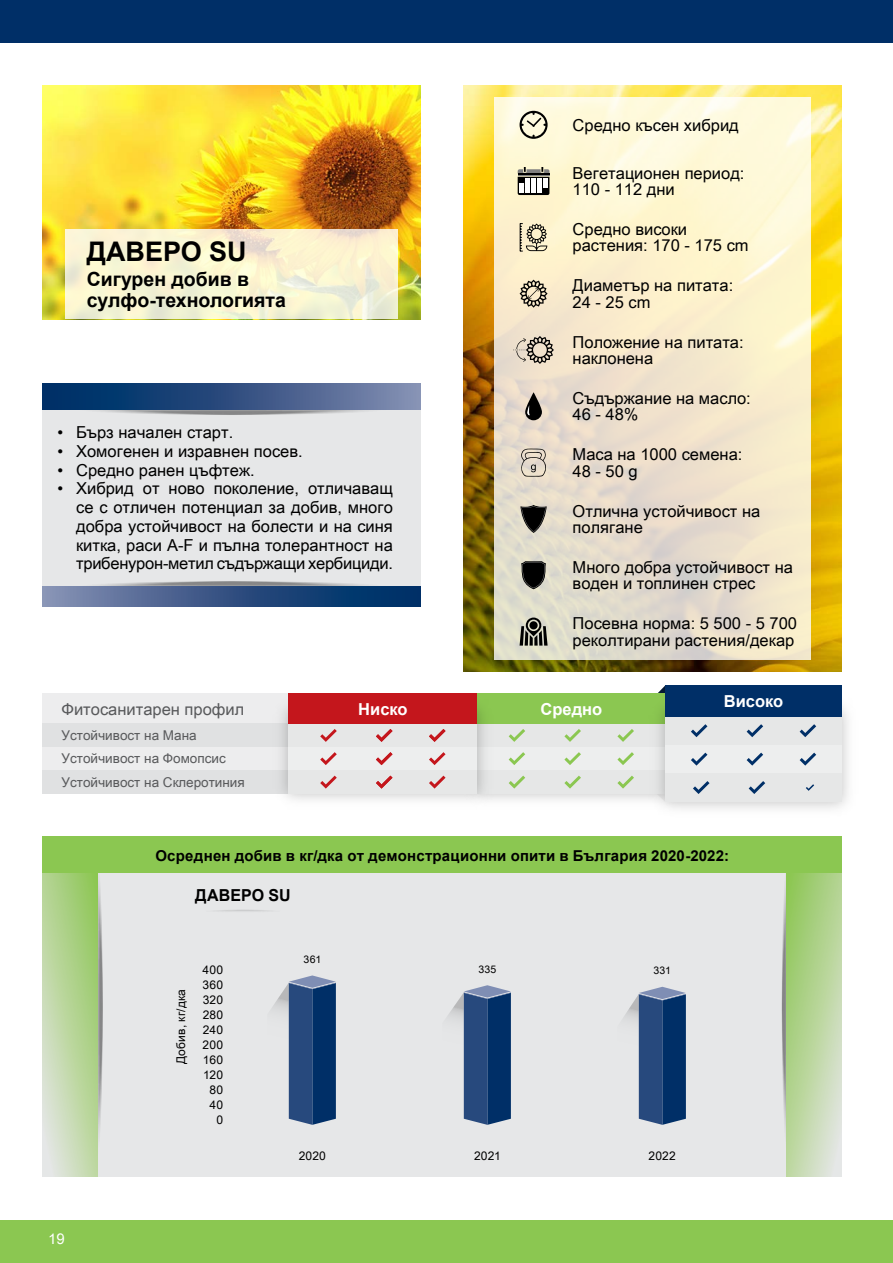
<style>
.page{position:relative;width:893px;height:1263px;background:#fff}
.page>*{position:absolute;margin:0;border:0;box-sizing:border-box;transform-origin:0 0}
.t1{font:700 27px "Arial";color:#000}
.t2{font:700 19.5px/21px "Arial";color:#000}
.t3{font:16.5px/16.5px "Arial Unicode MS";color:#000}
.t4{font:16.5px "Arial Unicode MS";color:#58595b}
.t5{font:700 16.5px "Arial";color:#fff}
.t6{font:700 16.5px "Arial";color:#000}
.t7{font:700 15px "Arial";letter-spacing:.015em;color:#000}
.t8{font:14.85px "Arial Unicode MS";color:#fff}
.t9{font:13.5px/23.4px "Arial Unicode MS";color:#58595b}
.t10{font:12px/15px "Arial Unicode MS";letter-spacing:.015em;color:#000;text-align:right}
.t11{font:10.5px "Arial Unicode MS";letter-spacing:.025em;color:#000}
</style>
<div class="page">
<div style="left:0;top:1220px;width:893px;height:43px;background:#8bc751"></div>
<div style="left:0;top:0;width:893px;height:43px;background:#002f67"></div>
<img style="left:43px;top:85px;width:378px;height:234px">
<svg style="left:66px;top:229px;width:332px;height:90px;background:#f6f2d2"></svg>
<div style="left:43px;top:400px;width:378px;height:197px;background:#e6e7e8"></div>
<svg style="left:66px;top:404px;width:331px;height:11px"></svg>
<div style="left:43px;top:384px;width:378px;height:25px;background:linear-gradient(to right,#00235d,#7f87ad)"></div>
<svg style="left:66px;top:581px;width:331px;height:11px"></svg>
<div style="left:43px;top:587px;width:378px;height:20px;background:linear-gradient(to right,#8189ae,#00245e)"></div>
<img style="left:464px;top:85px;width:378px;height:586px">
<svg style="left:494px;top:97px;width:317px;height:562px;background:#f2e8cf"></svg>
<svg style="left:660px;top:685px;width:5px;height:6px"></svg>
<div style="left:477px;top:711px;width:188px;height:83px;background:#e6e7e7"></div>
<div style="left:477px;top:693px;width:188px;height:31px;background:#8bc751"></div>
<div style="left:43px;top:693px;width:246px;height:31px;background:#ededee"></div>
<div style="left:43px;top:747px;width:246px;height:23px;background:#ededee"></div>
<div style="left:43px;top:724px;width:246px;height:23px;background:#e0e1e2"></div>
<div style="left:43px;top:770px;width:246px;height:24px;background:#e0e1e2"></div>
<img style="left:270px;top:693px;width:226px;height:112px">
<div style="left:289px;top:711px;width:188px;height:83px;background:#e6e7e7"></div>
<div style="left:289px;top:693px;width:188px;height:31px;background:#c4161c"></div>
<img style="left:646px;top:691px;width:203px;height:122px">
<div style="left:665px;top:711px;width:177px;height:91px;background:#e6e7e7"></div>
<div style="left:665px;top:685px;width:177px;height:31px;background:#002f67"></div>
<svg style="left:320px;top:729px;width:17px;height:13px"></svg>
<svg style="left:376px;top:729px;width:16px;height:13px"></svg>
<svg style="left:429px;top:729px;width:17px;height:13px"></svg>
<svg style="left:509px;top:729px;width:16px;height:13px"></svg>
<svg style="left:564px;top:729px;width:17px;height:13px"></svg>
<svg style="left:617px;top:729px;width:17px;height:13px"></svg>
<svg style="left:691px;top:724px;width:16px;height:13px"></svg>
<svg style="left:747px;top:724px;width:16px;height:13px"></svg>
<svg style="left:800px;top:724px;width:16px;height:13px"></svg>
<svg style="left:691px;top:753px;width:16px;height:13px"></svg>
<svg style="left:747px;top:753px;width:16px;height:13px"></svg>
<svg style="left:800px;top:753px;width:16px;height:13px"></svg>
<svg style="left:693px;top:781px;width:16px;height:13px"></svg>
<svg style="left:749px;top:781px;width:16px;height:13px"></svg>
<svg style="left:806px;top:784px;width:8px;height:7px"></svg>
<svg style="left:509px;top:752px;width:16px;height:13px"></svg>
<svg style="left:564px;top:752px;width:17px;height:13px"></svg>
<svg style="left:617px;top:752px;width:17px;height:13px"></svg>
<svg style="left:320px;top:752px;width:17px;height:13px"></svg>
<svg style="left:376px;top:752px;width:16px;height:13px"></svg>
<svg style="left:429px;top:752px;width:17px;height:13px"></svg>
<svg style="left:509px;top:776px;width:16px;height:12px"></svg>
<svg style="left:564px;top:776px;width:17px;height:12px"></svg>
<svg style="left:617px;top:776px;width:17px;height:12px"></svg>
<svg style="left:320px;top:776px;width:17px;height:12px"></svg>
<svg style="left:376px;top:776px;width:16px;height:12px"></svg>
<svg style="left:429px;top:776px;width:17px;height:12px"></svg>
<svg style="left:98px;top:873px;width:689px;height:304px;background:#d3d7dd"></svg>
<svg style="left:93px;top:853px;width:10px;height:308px"></svg>
<svg style="left:43px;top:873px;width:55px;height:304px;background:#b9d69c"></svg>
<svg style="left:782px;top:853px;width:10px;height:308px"></svg>
<svg style="left:787px;top:873px;width:55px;height:304px;background:#b9d59c"></svg>
<div style="left:43px;top:837px;width:799px;height:36px;background:#8bc751"></div>
<svg style="left:195px;top:909px;width:96px;height:4px"></svg>
<svg style="left:520px;top:111px;width:28px;height:28px"></svg>
<svg style="left:518px;top:167px;width:31px;height:28px"></svg>
<svg style="left:520px;top:223px;width:27px;height:29px"></svg>
<svg style="left:520px;top:280px;width:28px;height:28px"></svg>
<svg style="left:513px;top:336px;width:41px;height:28px"></svg>
<svg style="left:525px;top:392px;width:17px;height:28px"></svg>
<svg style="left:527px;top:405px;width:3px;height:10px"></svg>
<svg style="left:521px;top:448px;width:25px;height:29px"></svg>
<svg style="left:520px;top:505px;width:27px;height:28px"></svg>
<svg style="left:517px;top:561px;width:33px;height:28px"></svg>
<svg style="left:520px;top:617px;width:28px;height:29px"></svg>
<h1 class="t1" style="left:87px;top:233px;width:161px">ДАВЕРО SU</h1>
<p class="t2" style="left:87px;top:269px;width:201px">Сигурен добив в сулфо-технологията</p>
<p class="t3" style="left:57px;top:424px;width:177px">• Бърз начален старт.</p>
<p class="t3" style="left:57px;top:442px;width:247px">• Хомогенен и изравнен посев.</p>
<p class="t3" style="left:57px;top:461px;width:199px">• Средно ранен цъфтеж.</p>
<p class="t3" style="left:76px;top:479px;width:318px;line-height:18.8px;text-align:justify;text-indent:-19px">• Хибрид от ново поколение, отличаващ се с отличен потенциал за добив, много добра устойчивост на болести и на синя китка, раси А-F и пълна толерантност на трибенурон-метил съдържащи хербициди.</p>
<p class="t3" style="left:573px;top:116px;width:168px">Средно късен хибрид</p>
<p class="t3" style="left:573px;top:164px;width:173px">Вегетационен период:<br>110 - 112 дни</p>
<p class="t3" style="left:573px;top:221px;width:178px">Средно високи растения: 170 - 175 cm</p>
<p class="t3" style="left:573px;top:277px;width:162px">Диаметър на питата:<br>24 - 25 cm</p>
<p class="t3" style="left:573px;top:333px;width:173px">Положение на питата: наклонена</p>
<p class="t3" style="left:573px;top:390px;width:180px">Съдържание на масло:<br>46 - 48%</p>
<p class="t3" style="left:573px;top:446px;width:171px">Маса на 1000 семена:<br>48 - 50 g</p>
<p class="t3" style="left:573px;top:502px;width:189px">Отлична устойчивост на полягане</p>
<p class="t3" style="left:573px;top:558px;width:222px">Много добра устойчивост на воден и топлинен стрес</p>
<p class="t3" style="left:573px;top:615px;width:226px">Посевна норма: 5 500 - 5 700 реколтирани растения/декар</p>
<p class="t4" style="left:62px;top:697px;width:184px">Фитосанитарен профил</p>
<p class="t9" style="left:62px;top:723px;width:185px">Устойчивост на Мана<br>Устойчивост на Фомопсис<br>Устойчивост на Склеротиния</p>
<p class="t5" style="left:358px;top:697px;width:51px">Ниско</p>
<p class="t5" style="left:540px;top:697px;width:63px">Средно</p>
<p class="t5" style="left:724px;top:689px;width:61px">Високо</p>
<p class="t7" style="left:155px;top:845px;width:575px">Осреднен добив в кг/дка от демонстрационни опити в България 2020-2022:</p>
<p class="t8" style="left:48px;top:1228px;width:18px">19</p>
<p class="t6" style="left:195px;top:884px;width:97px">ДАВЕРО SU</p>
<p class="t10" style="left:173px;top:1064px;width:77px;rotate:-90deg">Добив, кг/дка</p>
<p class="t10" style="left:202px;top:962px;width:22px">400<br>360<br>320<br>280<br>240<br>200<br>160<br>120<br>80<br>40<br>0</p>
<p class="t11" style="left:303px;top:951px;width:19px">361</p>
<p class="t11" style="left:478px;top:961px;width:20px">335</p>
<p class="t11" style="left:653px;top:963px;width:19px">331</p>
<p class="t10" style="left:299px;top:1147px;width:29px">2020</p>
<p class="t10" style="left:474px;top:1147px;width:28px">2021</p>
<p class="t10" style="left:649px;top:1147px;width:29px">2022</p>
</div>
